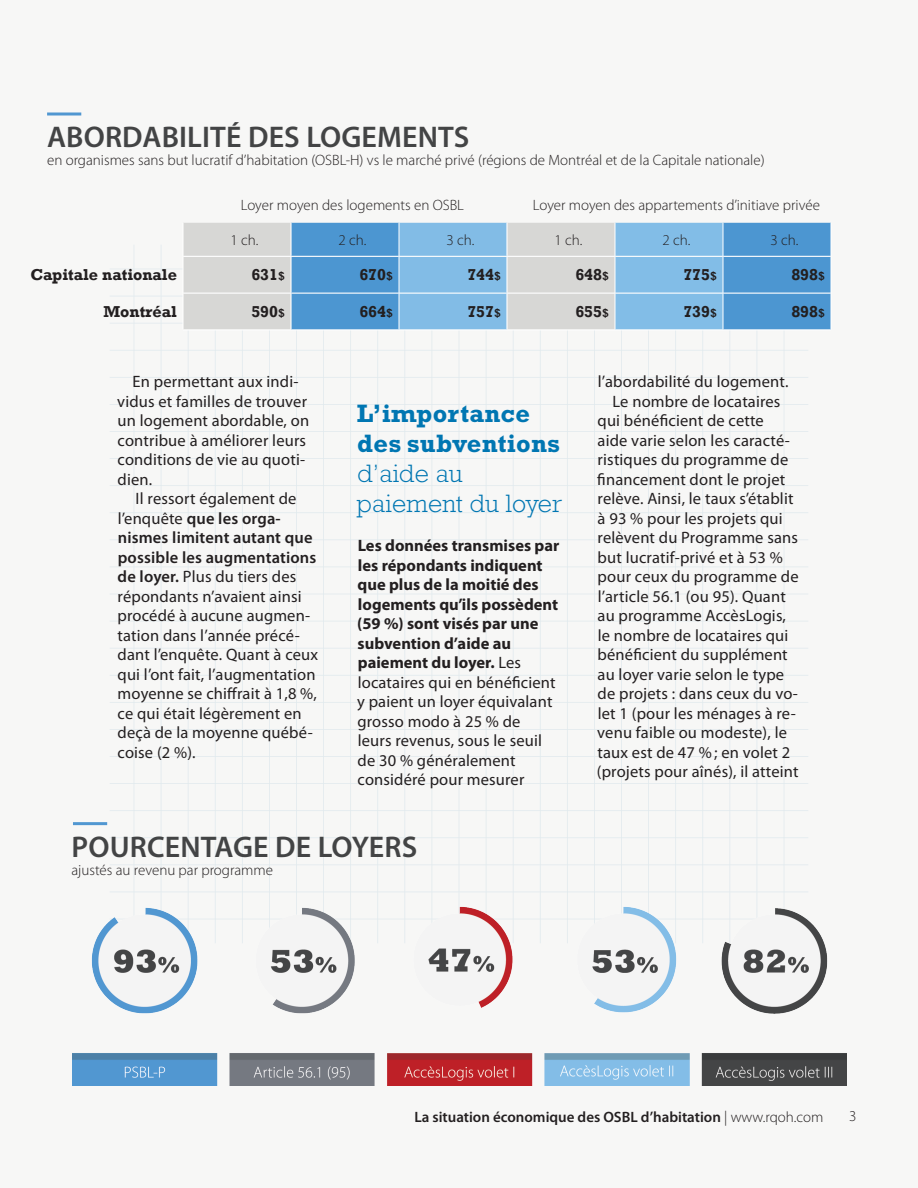
<style>
.page{position:relative;width:918px;height:1188px;background:#f7f7f6}
.page>*{position:absolute;margin:0;border:0;box-sizing:border-box;transform-origin:0 0}
.titres_et_citations{font:600 30px "Myriad Pro";letter-spacing:.005em;color:#434445}
.titres_et_citations-2{font:700 25.5px/30px "Rockwell Std";letter-spacing:.01em;color:#0076b2}
.titres_et_citations-3{font:16.5px/19.5px "Myriad Pro";letter-spacing:.01em;color:#231f20}
.titres_et_citations-4{font:700 16.5px/19.5px "Myriad Pro";color:#231f20}
.t1{font:700 16.2px "Rockwell";color:#231f20}
.titres_et_citations-5{font:300 15px "Myriad Pro";color:#231f20}
.t2{font:600 15px "Myriad Pro";color:#231f20}
.s1{font-size:12.15px}
.s2{font-weight:600}
.s3{font-weight:300}
.s4{font-weight:400}
</style>
<div class="page">
<div style="left:184px;top:223px;width:106px;height:106px;background:#d7d7d5"></div>
<div style="left:292px;top:223px;width:539px;height:106px;background:#4c96d1"></div>
<svg style="left:400px;top:223px;width:323px;height:106px;background:#9ec5e0"></svg>
<hr style="left:291px;top:256px;width:108px;height:1px;background:#fff">
<hr style="left:399px;top:256px;width:108px;height:1px;background:#fff">
<hr style="left:507px;top:256px;width:108px;height:1px;background:#fff">
<hr style="left:615px;top:256px;width:108px;height:1px;background:#fff">
<hr style="left:723px;top:256px;width:108px;height:1px;background:#fff">
<hr style="left:291px;top:293px;width:108px;height:1px;background:#fff">
<hr style="left:399px;top:293px;width:108px;height:1px;background:#fff">
<hr style="left:507px;top:293px;width:108px;height:1px;background:#fff">
<hr style="left:615px;top:293px;width:108px;height:1px;background:#fff">
<hr style="left:723px;top:293px;width:108px;height:1px;background:#fff">
<hr style="left:291px;top:329px;width:108px;height:1px;background:#fff">
<hr style="left:399px;top:329px;width:108px;height:1px;background:#fff">
<hr style="left:507px;top:329px;width:108px;height:1px;background:#fff">
<hr style="left:615px;top:329px;width:108px;height:1px;background:#fff">
<hr style="left:723px;top:329px;width:108px;height:1px;background:#fff">
<hr style="left:399px;top:223px;width:1px;height:33px;background:#fff">
<hr style="left:615px;top:223px;width:1px;height:33px;background:#fff">
<hr style="left:723px;top:223px;width:1px;height:33px;background:#fff">
<hr style="left:831px;top:223px;width:1px;height:33px;background:#fff">
<hr style="left:399px;top:256px;width:1px;height:37px;background:#fff">
<hr style="left:615px;top:256px;width:1px;height:37px;background:#fff">
<hr style="left:723px;top:256px;width:1px;height:37px;background:#fff">
<hr style="left:831px;top:256px;width:1px;height:37px;background:#fff">
<hr style="left:399px;top:293px;width:1px;height:36px;background:#fff">
<hr style="left:615px;top:293px;width:1px;height:36px;background:#fff">
<hr style="left:723px;top:293px;width:1px;height:36px;background:#fff">
<hr style="left:831px;top:293px;width:1px;height:36px;background:#fff">
<hr style="left:506px;top:223px;width:2px;height:33px;background:#fff">
<hr style="left:506px;top:257px;width:2px;height:36px;background:#fff">
<hr style="left:506px;top:294px;width:2px;height:35px;background:#fff">
<hr style="left:183px;top:223px;width:1px;height:33px;background:#fff">
<hr style="left:183px;top:256px;width:1px;height:37px;background:#fff">
<hr style="left:183px;top:293px;width:1px;height:36px;background:#fff">
<hr style="left:290px;top:223px;width:2px;height:33px;background:#fff">
<hr style="left:290px;top:257px;width:2px;height:36px;background:#fff">
<hr style="left:290px;top:294px;width:2px;height:35px;background:#fff">
<hr style="left:183px;top:256px;width:108px;height:1px;background:#fff">
<hr style="left:183px;top:293px;width:108px;height:1px;background:#fff">
<hr style="left:183px;top:329px;width:108px;height:1px;background:#fff">
<svg style="left:47px;top:112px;width:34px;height:4px"></svg>
<img style="left:72px;top:896px;width:775px;height:190px">
<hr style="left:73px;top:822px;width:34px;height:3px;background:#5197d1">
<p class="titres_et_citations" style="left:47px;top:118px;width:424px">ABORDABILITÉ DES LOGEMENTS</p>
<p class="titres_et_citations-5" style="left:47px;top:151px;width:719px">en organismes sans but lucratif d’habitation (OSBL-H) vs le marché privé (régions de Montréal et de la Capitale nationale)</p>
<p class="titres_et_citations-5" style="left:241px;top:196px;width:225px">Loyer moyen des logements en OSBL</p>
<p class="titres_et_citations-5" style="left:533px;top:196px;width:289px">Loyer moyen des appartements d’initiave privée</p>
<p class="titres_et_citations-5" style="left:231px;top:231px;width:29px">1 ch.</p>
<p class="titres_et_citations-5" style="left:339px;top:231px;width:29px">2 ch.</p>
<p class="titres_et_citations-5" style="left:447px;top:231px;width:29px">3 ch.</p>
<p class="titres_et_citations-5" style="left:555px;top:231px;width:29px">1 ch.</p>
<p class="titres_et_citations-5" style="left:663px;top:231px;width:29px">2 ch.</p>
<p class="titres_et_citations-5" style="left:771px;top:231px;width:29px">3 ch.</p>
<p class="t1" style="left:31px;top:265px;width:148px">Capitale nationale</p>
<p class="t1" style="left:251px;top:265px;width:35px">631<span class="s1">$</span></p>
<p class="t1" style="left:359px;top:265px;width:35px">670<span class="s1">$</span></p>
<p class="t1" style="left:467px;top:265px;width:35px">744<span class="s1">$</span></p>
<p class="t1" style="left:575px;top:265px;width:35px">648<span class="s1">$</span></p>
<p class="t1" style="left:683px;top:265px;width:35px">775<span class="s1">$</span></p>
<p class="t1" style="left:791px;top:265px;width:35px">898<span class="s1">$</span></p>
<p class="t1" style="left:103px;top:302px;width:75px">Montréal</p>
<p class="t1" style="left:251px;top:302px;width:35px">590<span class="s1">$</span></p>
<p class="t1" style="left:359px;top:302px;width:35px">664<span class="s1">$</span></p>
<p class="t1" style="left:467px;top:302px;width:35px">757<span class="s1">$</span></p>
<p class="t1" style="left:575px;top:302px;width:35px">655<span class="s1">$</span></p>
<p class="t1" style="left:683px;top:302px;width:35px">739<span class="s1">$</span></p>
<p class="t1" style="left:791px;top:302px;width:35px">898<span class="s1">$</span></p>
<p class="titres_et_citations-3" style="left:117px;top:372px;width:193px;text-indent:15px">En permettant aux indi&shy;vidus et familles de trouver un logement abordable, on contribue à améliorer leurs conditions de vie au quoti&shy;dien.</p>
<p class="titres_et_citations-3" style="left:117px;top:489px;width:202px;text-indent:18px">Il ressort également de l’enquête <span class="s2">que les orga&shy;nismes limitent autant que possible les augmentations de loyer.</span> Plus du tiers des répondants n’avaient ainsi procédé à aucune augmen&shy;tation dans l’année précé&shy;dant l’enquête. Quant à ceux qui l’ont fait, l’augmentation moyenne se chiffrait à 1,8 %, ce qui était légèrement en deçà de la moyenne québé&shy;coise (2 %).</p>
<p class="titres_et_citations-2" style="left:357px;top:398px;width:207px">L’importance des subventions <span class="s3">d’aide au paiement du loyer</span></p>
<p class="titres_et_citations-4" style="left:357px;top:535px;width:204px">Les données transmises par les répondants indiquent que plus de la moitié des logements qu’ils possèdent (59 %) sont visés par une subvention d’aide au paiement du loyer. <span class="s4">Les locataires qui en bénéficient y paient un loyer équivalant grosso modo à 25 % de<br>leurs revenus, sous le seuil de 30 % généralement considéré pour mesurer</span></p>
<p class="titres_et_citations" style="left:71px;top:827px;width:347px">POURCENTAGE DE LOYERS</p>
<p class="titres_et_citations-5" style="left:71px;top:861px;width:203px">ajustés au revenu par programme</p>
<p class="titres_et_citations-3" style="left:598px;top:372px;width:192px">l’abordabilité du logement.</p>
<p class="titres_et_citations-3" style="left:597px;top:391px;width:203px;text-indent:16px">Le nombre de locataires qui bénéficient de cette<br>aide varie selon les caracté&shy;ristiques du programme de financement dont le projet relève. Ainsi, le taux s’établit à 93 % pour les projets qui relèvent du Programme sans but lucratif-privé et à 53 % pour ceux du programme de l’article 56.1 (ou 95). Quant au programme AccèsLogis, le nombre de locataires qui bénéficient du supplément au loyer varie selon le type de projets : dans ceux du vo&shy;let 1 (pour les ménages à re&shy;venu faible ou modeste), le taux est de 47 %; en volet 2 (projets pour aînés), il atteint</p>
<p class="t2" style="left:414px;top:1108px;width:411px">La situation économique des OSBL d’habitation <span class="s3">| www.rqoh.com</span></p>
<p class="titres_et_citations-5" style="left:849px;top:1107px;width:9px">3</p>
</div>
